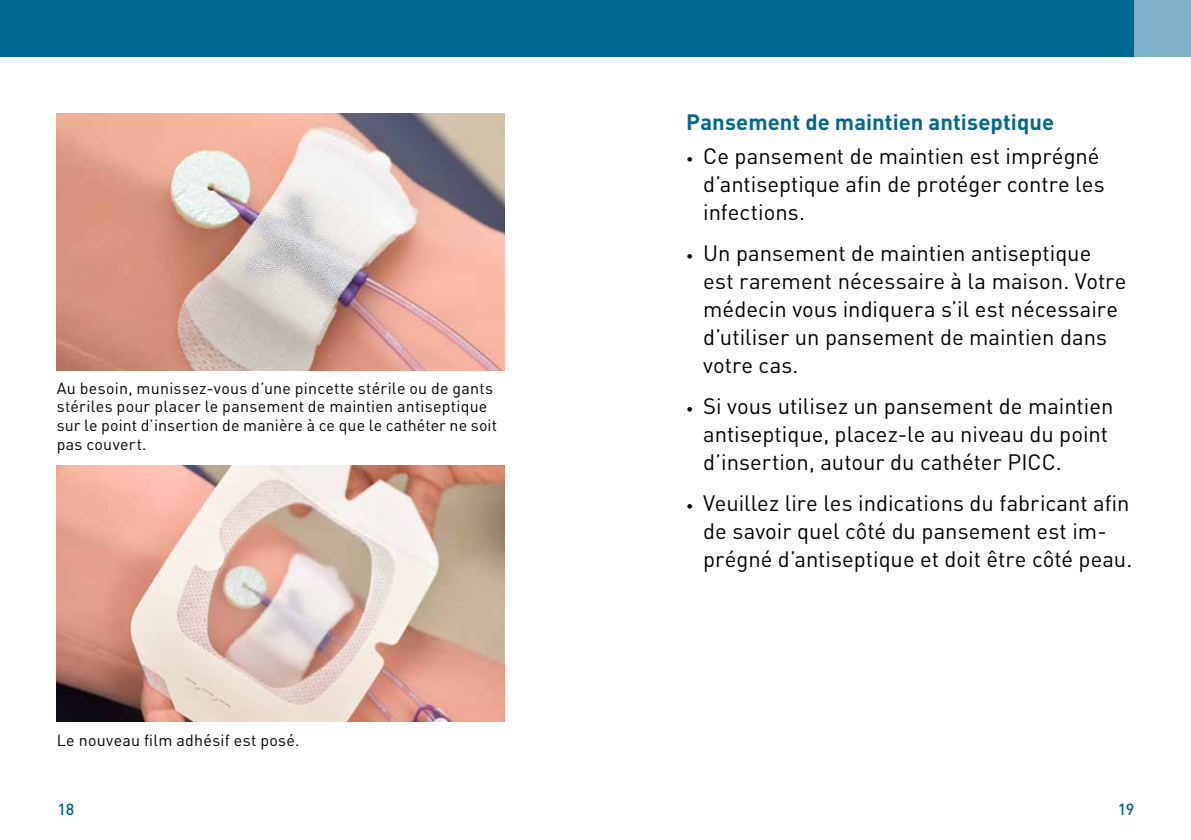
<style>
.page{position:relative;width:1191px;height:840px;background:#fff}
.page>*{position:absolute;margin:0;border:0;box-sizing:border-box;transform-origin:0 0}
.t1{font:22px/28px "DIN Pro";color:#000}
.t2{font:700 22px "DIN Pro";letter-spacing:.005em;color:#006891}
.t3{font:16px/18.8px "DIN Pro";letter-spacing:.015em;color:#000}
.t4{font:500 16px "DIN Pro";color:#006891}
.s1{font-size:14px}
</style>
<div class="page">
<div style="left:0;top:0;width:1191px;height:57px;background:#006891"></div>
<div style="left:1134px;top:0;width:57px;height:61px;background:#7fb3c7"></div>
<img style="left:57px;top:113px;width:448px;height:257px">
<img style="left:57px;top:465px;width:448px;height:256px">
<p class="t3" style="left:57px;top:377px;width:442px">Au besoin, munissez-vous d’une pincette stérile ou de gants stériles pour placer le pansement de maintien antiseptique sur le point d’insertion de manière à ce que le cathéter ne soit pas couvert.</p>
<p class="t3" style="left:57px;top:729px;width:244px">Le nouveau film adhésif est posé.</p>
<p class="t2" style="left:686px;top:107px;width:369px">Pansement de maintien antiseptique</p>
<p class="t1" style="left:703px;top:141px;width:403px;text-indent:-17px"><span class="s1">•</span> Ce pansement de maintien est imprégné d’antiseptique afin de protéger contre les infections.</p>
<p class="t1" style="left:703px;top:238px;width:424px;text-indent:-17px"><span class="s1">•</span> Un pansement de maintien antiseptique est rarement nécessaire à la maison. Votre médecin vous indiquera s’il est nécessaire d’utiliser un pansement de maintien dans votre cas.</p>
<p class="t1" style="left:703px;top:391px;width:412px;text-indent:-17px"><span class="s1">•</span> Si vous utilisez un pansement de maintien antiseptique, placez-le au niveau du point d’insertion, autour du cathéter PICC.</p>
<p class="t1" style="left:703px;top:487px;width:430px;text-indent:-17px"><span class="s1">•</span> Veuillez lire les indications du fabricant afin de savoir quel côté du pansement est im&shy;prégné d’antiseptique et doit être côté peau.</p>
<p class="t4" style="left:58px;top:797px;width:18px">18</p>
<p class="t4" style="left:1117px;top:797px;width:18px">19</p>
</div>
